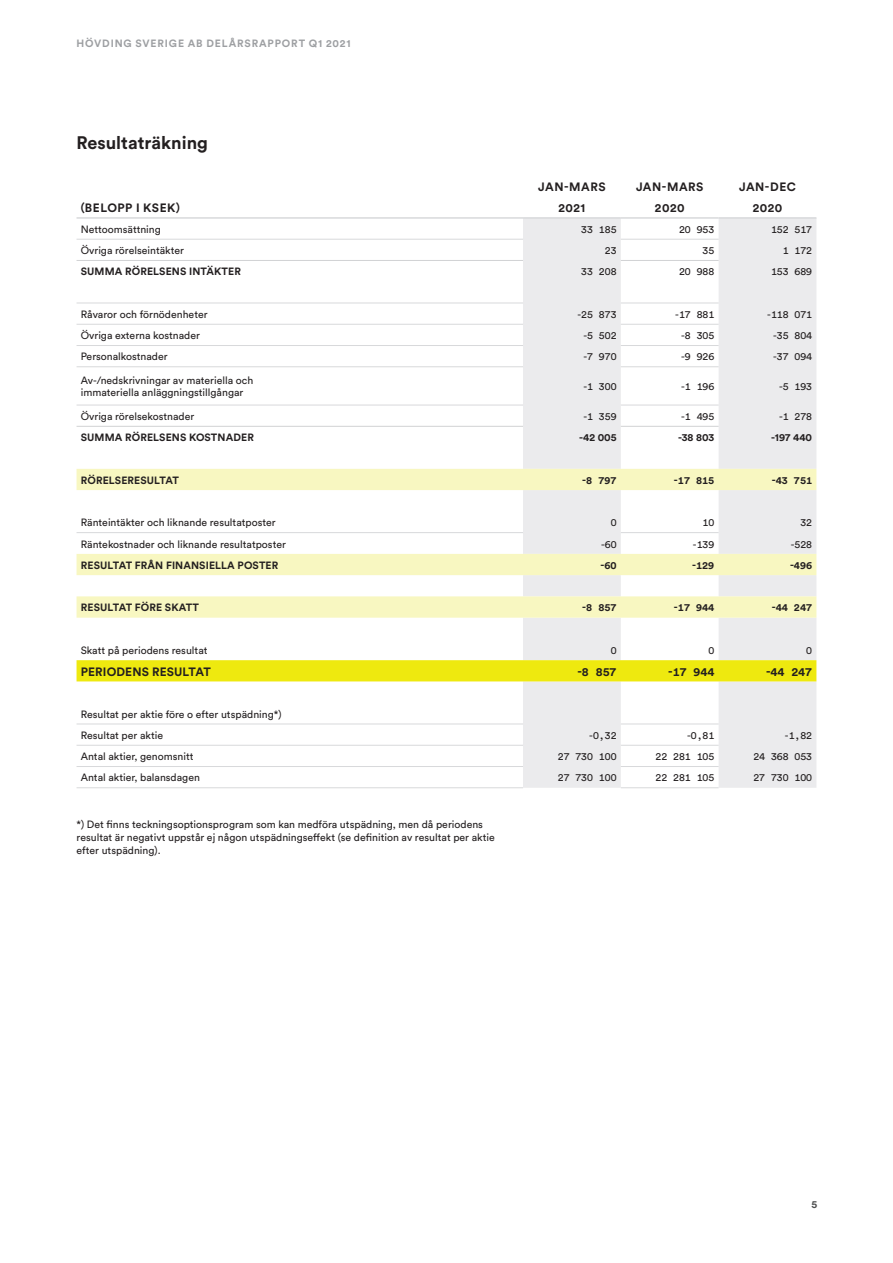
<style>
.page{position:relative;width:893px;height:1263px;background:#fff}
.page>*{position:absolute;margin:0;border:0;box-sizing:border-box;transform-origin:0 0}
.H_5{font:700 18px "Circular Pro";color:#231f20}
.Tabell_-_H1_center{font:700 12px "Circular Pro";letter-spacing:.04em;color:#231f20}
.Tabell___Summa_-_Sta{font:700 12px "Circular Pro";letter-spacing:.01em;color:#231f20}
.Tabell_-_Summa_höger{font:700 12px "Circular Pro";color:#231f20}
.Tabell_-_H1{font:700 12px "Circular Pro";letter-spacing:.045em;color:#231f20}
.Tabell_-_P{font:10.5px/12.6px "Circular Pro";color:#231f20}
.Tabell_-_P_höger{font:10.5px "Circular Pro";color:#231f20}
.Tabell_-_Delsumma{font:700 10.5px "Circular Pro";letter-spacing:.01em;color:#231f20}
.Tabell_-_Delsumma_hö{font:700 10.5px "Circular Pro";color:#231f20}
.t1{font:700 10.5px "Circular Pro";letter-spacing:.08em;color:#9d9fa2}
.Tabell_-_P_center{font:700 10.5px "Circular Pro";color:#231f20}
.t2{font:700 10.5px "Circular Pro";color:#4e4f50}
</style>
<div class="page">
<svg style="left:523px;top:219px;width:293px;height:569px;fill:#ebebed"></svg>
<svg style="left:77px;top:469px;width:739px;height:149px"></svg>
<div style="left:77px;top:660px;width:739px;height:21px;background:#eee90f"></div>
<hr style="left:77px;top:217px;width:446px;height:2px;background:#d8d9db">
<hr style="left:77px;top:239px;width:446px;height:1px;background:#d8d9db">
<hr style="left:621px;top:239px;width:98px;height:1px;background:#d8d9db">
<hr style="left:77px;top:303px;width:446px;height:1px;background:#d8d9db">
<hr style="left:621px;top:303px;width:98px;height:1px;background:#d8d9db">
<hr style="left:77px;top:324px;width:446px;height:1px;background:#d8d9db">
<hr style="left:621px;top:324px;width:98px;height:1px;background:#d8d9db">
<hr style="left:77px;top:345px;width:446px;height:1px;background:#d8d9db">
<hr style="left:621px;top:345px;width:98px;height:1px;background:#d8d9db">
<hr style="left:77px;top:366px;width:446px;height:1px;background:#d8d9db">
<hr style="left:621px;top:366px;width:98px;height:1px;background:#d8d9db">
<hr style="left:77px;top:405px;width:446px;height:1px;background:#d8d9db">
<hr style="left:621px;top:405px;width:98px;height:1px;background:#d8d9db">
<hr style="left:77px;top:532px;width:446px;height:1px;background:#d8d9db">
<hr style="left:621px;top:532px;width:98px;height:1px;background:#d8d9db">
<hr style="left:621px;top:724px;width:98px;height:1px;background:#d8d9db">
<hr style="left:621px;top:745px;width:98px;height:1px;background:#d8d9db">
<hr style="left:621px;top:766px;width:98px;height:1px;background:#d8d9db">
<hr style="left:77px;top:260px;width:446px;height:1px;background:#d1d2d4">
<hr style="left:621px;top:260px;width:98px;height:1px;background:#d1d2d4">
<hr style="left:77px;top:426px;width:446px;height:1px;background:#d1d2d4">
<hr style="left:621px;top:426px;width:98px;height:1px;background:#d1d2d4">
<hr style="left:77px;top:787px;width:446px;height:1px;background:#d8d9db">
<hr style="left:621px;top:787px;width:98px;height:1px;background:#d8d9db">
<hr style="left:77px;top:724px;width:446px;height:1px;background:#d8d9db">
<hr style="left:77px;top:745px;width:446px;height:1px;background:#d8d9db">
<hr style="left:77px;top:766px;width:446px;height:1px;background:#d8d9db">
<hr style="left:523px;top:217px;width:98px;height:2px;background:#d8d9db">
<hr style="left:621px;top:217px;width:98px;height:2px;background:#d8d9db">
<hr style="left:719px;top:217px;width:97px;height:2px;background:#d8d9db">
<p class="t1" style="left:77px;top:36px;width:275px">HÖVDING SVERIGE AB DELÅRSRAPPORT Q1 2021</p>
<p class="H_5" style="left:77px;top:130px;width:133px">Resultaträkning</p>
<p class="Tabell_-_H1_center" style="left:538px;top:178px;width:69px">JAN-MARS</p>
<p class="Tabell_-_H1_center" style="left:636px;top:178px;width:69px">JAN-MARS</p>
<p class="Tabell_-_H1_center" style="left:739px;top:178px;width:58px">JAN-DEC</p>
<p class="Tabell_-_H1" style="left:81px;top:200px;width:101px">(BELOPP I KSEK)</p>
<p class="Tabell_-_H1_center" style="left:558px;top:200px;width:28px">2021</p>
<p class="Tabell_-_H1_center" style="left:655px;top:200px;width:31px">2020</p>
<p class="Tabell_-_H1_center" style="left:753px;top:200px;width:31px">2020</p>
<p class="Tabell_-_P" style="left:81px;top:222px;width:82px">Nettoomsättning</p>
<p class="Tabell_-_P_höger" style="left:581px;top:222px;width:37px">33 185</p>
<p class="Tabell_-_P_höger" style="left:679px;top:222px;width:37px">20 953</p>
<p class="Tabell_-_P_höger" style="left:771px;top:222px;width:43px">152 517</p>
<p class="Tabell_-_P" style="left:81px;top:244px;width:105px">Övriga rörelseintäkter</p>
<p class="Tabell_-_P_höger" style="left:605px;top:243px;width:13px">23</p>
<p class="Tabell_-_P_höger" style="left:703px;top:243px;width:13px">35</p>
<p class="Tabell_-_P_höger" style="left:783px;top:243px;width:31px">1 172</p>
<p class="Tabell_-_Delsumma" style="left:81px;top:264px;width:162px">SUMMA RÖRELSENS INTÄKTER</p>
<p class="Tabell_-_P_höger" style="left:581px;top:265px;width:37px">33 208</p>
<p class="Tabell_-_P_höger" style="left:679px;top:265px;width:37px">20 988</p>
<p class="Tabell_-_P_höger" style="left:771px;top:265px;width:43px">153 689</p>
<p class="Tabell_-_P" style="left:81px;top:307px;width:128px">Råvaror och förnödenheter</p>
<p class="Tabell_-_P_höger" style="left:577px;top:307px;width:41px">-25 873</p>
<p class="Tabell_-_P_höger" style="left:675px;top:307px;width:41px">-17 881</p>
<p class="Tabell_-_P_höger" style="left:767px;top:307px;width:46px">-118 071</p>
<p class="Tabell_-_P" style="left:81px;top:329px;width:121px">Övriga externa kostnader</p>
<p class="Tabell_-_P_höger" style="left:583px;top:328px;width:35px">-5 502</p>
<p class="Tabell_-_P_höger" style="left:681px;top:328px;width:35px">-8 305</p>
<p class="Tabell_-_P_höger" style="left:773px;top:328px;width:41px">-35 804</p>
<p class="Tabell_-_P" style="left:81px;top:350px;width:88px">Personalkostnader</p>
<p class="Tabell_-_P_höger" style="left:583px;top:350px;width:35px">-7 970</p>
<p class="Tabell_-_P_höger" style="left:681px;top:350px;width:35px">-9 926</p>
<p class="Tabell_-_P_höger" style="left:773px;top:350px;width:41px">-37 094</p>
<p class="Tabell_-_P" style="left:81px;top:373px;width:174px">Av-/nedskrivningar av materiella och immateriella anläggningstillgångar</p>
<p class="Tabell_-_P_höger" style="left:583px;top:379px;width:35px">-1 300</p>
<p class="Tabell_-_P_höger" style="left:681px;top:379px;width:35px">-1 196</p>
<p class="Tabell_-_P_höger" style="left:779px;top:379px;width:35px">-5 193</p>
<p class="Tabell_-_P" style="left:81px;top:409px;width:115px">Övriga rörelsekostnader</p>
<p class="Tabell_-_P_höger" style="left:583px;top:409px;width:35px">-1 359</p>
<p class="Tabell_-_P_höger" style="left:681px;top:409px;width:35px">-1 495</p>
<p class="Tabell_-_P_höger" style="left:779px;top:409px;width:35px">-1 278</p>
<p class="Tabell_-_Delsumma" style="left:81px;top:430px;width:175px">SUMMA RÖRELSENS KOSTNADER</p>
<p class="Tabell_-_P_center" style="left:579px;top:430px;width:39px">-42 005</p>
<p class="Tabell_-_P_center" style="left:678px;top:430px;width:38px">-38 803</p>
<p class="Tabell_-_P_center" style="left:771px;top:430px;width:43px">-197 440</p>
<p class="Tabell_-_Delsumma" style="left:81px;top:473px;width:100px">RÖRELSERESULTAT</p>
<p class="Tabell_-_Delsumma_hö" style="left:582px;top:473px;width:36px">-8 797</p>
<p class="Tabell_-_Delsumma_hö" style="left:674px;top:473px;width:42px">-17 815</p>
<p class="Tabell_-_Delsumma_hö" style="left:772px;top:473px;width:42px">-43 751</p>
<p class="Tabell_-_P" style="left:81px;top:516px;width:196px">Ränteintäkter och liknande resultatposter</p>
<p class="Tabell_-_P_höger" style="left:611px;top:515px;width:7px">0</p>
<p class="Tabell_-_P_höger" style="left:703px;top:515px;width:13px">10</p>
<p class="Tabell_-_P_höger" style="left:800px;top:515px;width:13px">32</p>
<p class="Tabell_-_P" style="left:81px;top:537px;width:207px">Räntekostnader och liknande resultatposter</p>
<p class="Tabell_-_P_höger" style="left:601px;top:537px;width:17px">-60</p>
<p class="Tabell_-_P_höger" style="left:693px;top:537px;width:23px">-139</p>
<p class="Tabell_-_P_höger" style="left:791px;top:537px;width:23px">-528</p>
<p class="Tabell_-_Delsumma" style="left:81px;top:558px;width:199px">RESULTAT FRÅN FINANSIELLA POSTER</p>
<p class="Tabell_-_Delsumma_hö" style="left:600px;top:558px;width:18px">-60</p>
<p class="Tabell_-_Delsumma_hö" style="left:692px;top:558px;width:24px">-129</p>
<p class="Tabell_-_Delsumma_hö" style="left:790px;top:558px;width:24px">-496</p>
<p class="Tabell_-_Delsumma" style="left:81px;top:600px;width:120px">RESULTAT FÖRE SKATT</p>
<p class="Tabell_-_Delsumma_hö" style="left:582px;top:600px;width:36px">-8 857</p>
<p class="Tabell_-_Delsumma_hö" style="left:674px;top:600px;width:42px">-17 944</p>
<p class="Tabell_-_Delsumma_hö" style="left:772px;top:600px;width:42px">-44 247</p>
<p class="Tabell_-_P" style="left:81px;top:643px;width:128px">Skatt på periodens resultat</p>
<p class="Tabell_-_P_höger" style="left:611px;top:643px;width:7px">0</p>
<p class="Tabell_-_P_höger" style="left:708px;top:643px;width:7px">0</p>
<p class="Tabell_-_P_höger" style="left:806px;top:643px;width:7px">0</p>
<p class="Tabell___Summa_-_Sta" style="left:81px;top:663px;width:131px">PERIODENS RESULTAT</p>
<p class="Tabell_-_Summa_höger" style="left:577px;top:663px;width:41px">-8 857</p>
<p class="Tabell_-_Summa_höger" style="left:668px;top:663px;width:48px">-17 944</p>
<p class="Tabell_-_Summa_höger" style="left:766px;top:663px;width:48px">-44 247</p>
<p class="Tabell_-_P" style="left:81px;top:707px;width:202px">Resultat per aktie före o efter utspädning*)</p>
<p class="Tabell_-_P" style="left:81px;top:728px;width:84px">Resultat per aktie</p>
<p class="Tabell_-_P_höger" style="left:589px;top:728px;width:29px">-0,32</p>
<p class="Tabell_-_P_höger" style="left:687px;top:728px;width:29px">-0,81</p>
<p class="Tabell_-_P_höger" style="left:785px;top:728px;width:29px">-1,82</p>
<p class="Tabell_-_P" style="left:81px;top:750px;width:114px">Antal aktier, genomsnitt</p>
<p class="Tabell_-_P_höger" style="left:558px;top:749px;width:60px">27 730 100</p>
<p class="Tabell_-_P_höger" style="left:656px;top:749px;width:60px">22 281 105</p>
<p class="Tabell_-_P_höger" style="left:753px;top:749px;width:60px">24 368 053</p>
<p class="Tabell_-_P" style="left:81px;top:771px;width:121px">Antal aktier, balansdagen</p>
<p class="Tabell_-_P_höger" style="left:558px;top:771px;width:60px">27 730 100</p>
<p class="Tabell_-_P_höger" style="left:656px;top:771px;width:60px">22 281 105</p>
<p class="Tabell_-_P_höger" style="left:753px;top:771px;width:60px">27 730 100</p>
<p class="Tabell_-_P" style="left:77px;top:818px;width:420px">*) Det finns teckningsoptionsprogram som kan medföra utspädning, men då periodens resultat är negativt uppstår ej någon utspädningseffekt (se definition av resultat per aktie efter utspädning).</p>
<p class="t2" style="left:811px;top:1197px;width:7px">5</p>
</div>
